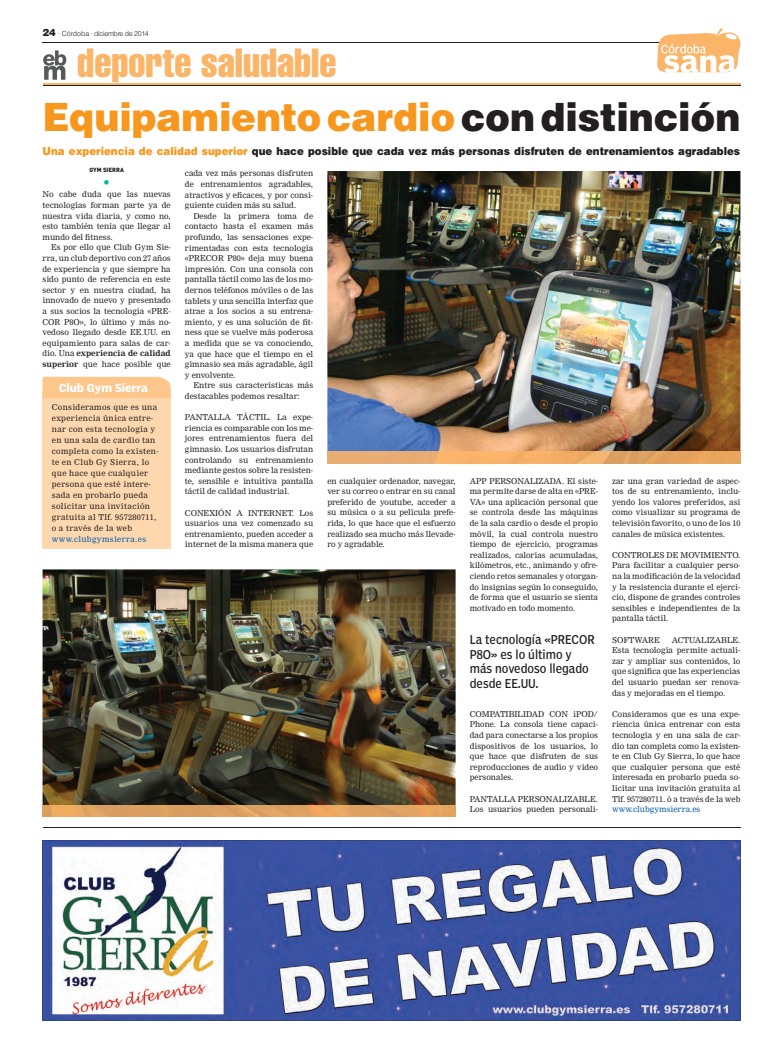
<style>
.page{position:relative;width:783px;height:1049px;background:#fff}
.page>*{position:absolute;margin:0;border:0;box-sizing:border-box;transform-origin:0 0}
.t1{font:extra-condensed 40px "Helvetica";color:#fbb568}
.t2{font:900 39px "Helvetica";letter-spacing:-.005em;color:#f7971d;scale:.96 1}
.t3{font:14px "DIN";color:#03b8a4}
.t4{font:condensed 12px/14.4px "Poynter Agate One";color:#231f20;scale:.95 1}
.t5{font:900 11px "Helvetica";color:#231f20;scale:.93 1}
.t6{font:700 11px "Poynter Agate One";color:#fff}
.t7{font:8px/10.6px "Nimrod";color:#231f20;text-align:justify}
.t8{font:8px/11px "Nimrod";letter-spacing:.04em;color:#231f20}
.t9{font:8px "Nimrod";letter-spacing:.03em;color:#015aaa}
.t10{font:8px "Nimrod";color:#015aaa}
.t11{font:300 7px "Helvetica";letter-spacing:-.035em;color:#231f20}
.t12{font:900 6px "DIN";color:#231f20}
.s1{font-weight:900;font-size:10px}
.s2{color:#231f20}
.s3{color:#f7971d}
.s4{font-weight:700}
</style>
<div class="page">
<hr style="left:43px;top:42px;width:644px;height:1px;background:#231f20">
<svg style="left:657px;top:28px;width:83px;height:45px"></svg>
<hr style="left:43px;top:83px;width:697px;height:2px;background:#fbb568">
<hr style="left:43px;top:85px;width:697px;height:1px;background:#231f20">
<svg style="left:43px;top:50px;width:23px;height:30px"></svg>
<img style="left:327px;top:171px;width:413px;height:281px">
<img style="left:327px;top:452px;width:413px;height:11px">
<div style="left:43px;top:391px;width:128px;height:158px;background:#fdd7ad"></div>
<div style="left:43px;top:377px;width:128px;height:21px;background:#fdc68a"></div>
<hr style="left:43px;top:827px;width:697px;height:1px;background:#231f20">
<svg style="left:43px;top:840px;width:697px;height:180px;fill:#3c52a3"></svg>
<img style="left:43px;top:569px;width:412px;height:237px">
<img style="left:43px;top:806px;width:412px;height:11px">
<p class="t11" style="left:43px;top:31px;width:108px"><span class="s1">24</span> · Córdoba · diciembre de 2014</p>
<h1 class="t1" style="left:77px;top:48px;width:260px">deporte saludable</h1>
<h2 class="t2" style="left:43px;top:103px;width:728px">Equipamiento cardio <span class="s2">con distinción</span></h2>
<h3 class="t5" style="left:43px;top:147px;width:751px"><span class="s3">Una experiencia de calidad superior</span> que hace posible que cada vez más personas disfruten de entrenamientos agradables</h3>
<p class="t7" style="left:185px;top:169px;width:130px">cada vez más personas disfruten de entrenamientos agradables, atractivos y eficaces, y por consi&shy;guiente cuiden más su salud.</p>
<p class="t7" style="left:185px;top:211px;width:130px;text-indent:9px">Desde la primera toma de contacto hasta el examen más profundo, las sensaciones expe&shy;rimentadas con esta tecnología «PRECOR P80» deja muy buena impresión. Con una consola con pantalla táctil como las de los mo&shy;dernos teléfonos móviles o de las tablets y una sencilla interfaz que atrae a los socios a su entrena&shy;miento, y es una solución de fit&shy;ness que se vuelve más poderosa a medida que se va conociendo, ya que hace que el tiempo en el gimnasio sea más agradable, ágil y envolvente.</p>
<p class="t7" style="left:185px;top:381px;width:130px;text-indent:9px">Entre sus características más destacables podemos resaltar:</p>
<p class="t7" style="left:185px;top:413px;width:130px">PANTALLA TÁCTIL. La expe&shy;riencia es comparable con los me&shy;jores entrenamientos fuera del gimnasio. Los usuarios disfrutan controlando su entrenamiento mediante gestos sobre la resisten&shy;te, sensible e intuitiva pantalla táctil de calidad industrial.</p>
<p class="t7" style="left:185px;top:508px;width:130px">CONEXIÓN A INTERNET. Los usuarios una vez comenzado su entrenamiento, pueden acceder a internet de la misma manera que</p>
<p class="t12" style="left:89px;top:168px;width:36px">GYM SIERRA</p>
<h3 class="t3" style="left:103px;top:177px;width:9px">•</h3>
<p class="t7" style="left:43px;top:190px;width:130px">No cabe duda que las nuevas tecnologías forman parte ya de nuestra vida diaria, y como no, esto también tenía que llegar al mundo del fitness.</p>
<p class="t7" style="left:43px;top:243px;width:130px;text-indent:9px">Es por ello que Club Gym Sie&shy;rra, un club deportivo con 27 años de experiencia y que siempre ha sido punto de referencia en este sector y en nuestra ciudad, ha innovado de nuevo y presentado a sus socios la tecnología «PRE-COR P8O», lo último y más no&shy;vedoso llegado desde EE.UU. en equipamiento para salas de car&shy;dio. Una <span class="s4">experiencia de calidad superior</span> que hace posible que</p>
<h3 class="t6" style="left:59px;top:383px;width:91px">Club Gym Sierra</h3>
<p class="t8" style="left:52px;top:402px;width:108px">Consideramos que es una experiencia única entre&shy;nar con esta tecnología y en una sala de cardio tan completa como la existen&shy;te en Club Gy Sierra, lo que hace que cualquier persona que esté intere&shy;sada en probarlo pueda solicitar una invitación gratuita al Tlf. 957280711, o a través de la web</p>
<p class="t9" style="left:52px;top:536px;width:96px">www.clubgymsierra.es</p>
<p class="t7" style="left:612px;top:476px;width:130px">zar una gran variedad de aspec&shy;tos de su entrenamiento, inclu&shy;yendo los valores preferidos, así como visualizar su programa de televisión favorito, o uno de los 10 canales de música existentes.</p>
<p class="t7" style="left:612px;top:550px;width:130px">CONTROLES DE MOVIMIENTO.<br>Para facilitar a cualquier perso&shy;na la modificación de la velocidad y la resistencia durante el ejerci&shy;cio, dispone de grandes controles sensibles e independientes de la pantalla táctil.</p>
<p class="t7" style="left:612px;top:635px;width:49px">SOFTWARE</p>
<p class="t7" style="left:469px;top:476px;width:130px">APP PERSONALIZADA. El siste&shy;ma permite darse de alta en «PRE-VA» una aplicación personal que se controla desde las máquinas de la sala cardio o desde el propio móvil, la cual controla nuestro tiempo de ejercicio, programas realizados, calorías acumuladas, kilómetros, etc., animando y ofre&shy;ciendo retos semanales y otorgan&shy;do insignias según lo conseguido, de forma que el usuario se sienta motivado en todo momento.</p>
<p class="t7" style="left:327px;top:476px;width:130px">en cualquier ordenador, navegar, ver su correo o entrar en su canal preferido de youtube, acceder a su música o a su película prefe&shy;rida, lo que hace que el esfuerzo realizado sea mucho más llevade&shy;ro y agradable.</p>
<h3 class="t4" style="left:469px;top:633px;width:133px">La tecnología «PRECOR<br>P8O» es lo último y más novedoso llegado desde EE.UU.</h3>
<p class="t7" style="left:612px;top:635px;width:130px;text-indent:60px">ACTUALIZABLE.<br>Esta tecnología permite actuali&shy;zar y ampliar sus contenidos, lo que significa que las experiencias del usuario puedan ser renova&shy;das y mejoradas en el tiempo.</p>
<p class="t7" style="left:612px;top:709px;width:130px">Consideramos que es una expe&shy;riencia única entrenar con esta tecnología y en una sala de car&shy;dio tan completa como la existen&shy;te en Club Gy Sierra, lo que hace que cualquier persona que esté interesada en probarlo pueda so&shy;licitar una invitación gratuita al Tlf. 957280711. ò a través de la web</p>
<p class="t10" style="left:612px;top:806px;width:90px">www.clubgymsierra.es</p>
<p class="t7" style="left:469px;top:709px;width:130px">COMPATIBILIDAD CON iPOD/ Phone. La consola tiene capaci&shy;dad para conectarse a los propios dispositivos de los usuarios, lo que hace que disfruten de sus reproducciones de audio y video personales.</p>
<p class="t7" style="left:469px;top:794px;width:130px">PANTALLA PERSONALIZABLE.<br>Los usuarios pueden personali-</p>
</div>
